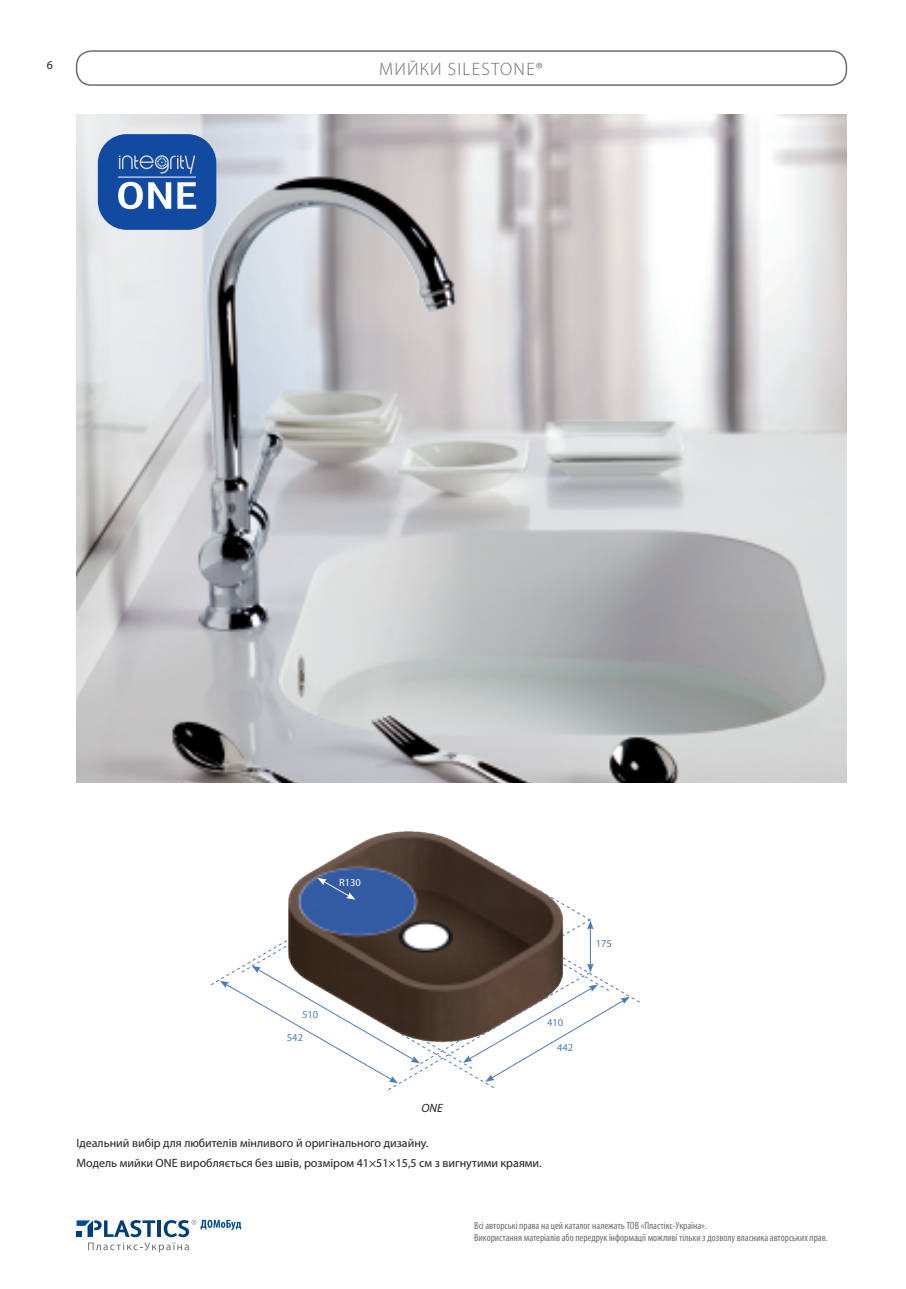
<style>
.page{position:relative;width:906px;height:1289px;background:#fff}
.page>*{position:absolute;margin:0;border:0;box-sizing:border-box;transform-origin:0 0}
.t1{font:300 18px "Myriad Pro";letter-spacing:.07em;color:#6c6d70}
.t2{font:12px/19.2px "Myriad Pro";color:#231f20}
.t3{font:italic 12px "Myriad Pro";color:#231f20}
.t4{font:condensed 10.5px/12.6px "Myriad Pro";color:#6c6d70}
.t5{font:10.5px "Myriad Pro";color:#4c7bbf}
.t6{font:10.5px "Myriad Pro";color:#fff}
</style>
<div class="page">
<svg style="left:77px;top:1219px;width:164px;height:33px"></svg>
<div style="left:76px;top:50px;width:771px;height:36px;border:2px solid #6c6d70;border-radius:15px"></div>
<img style="left:77px;top:115px;width:769px;height:667px">
<div style="left:98px;top:134px;width:118px;height:96px;background:#114aa0;border-radius:29px"></div>
<svg style="left:118px;top:182px;width:53px;height:27px"></svg>
<svg style="left:177px;top:182px;width:19px;height:27px"></svg>
<hr style="left:118px;top:177px;width:78px;height:1px;background:#fff">
<svg style="left:119px;top:155px;width:76px;height:19px"></svg>
<img style="left:342px;top:831px;width:62px;height:23px">
<svg style="left:210px;top:854px;width:430px;height:236px"></svg>
<p class="t2" style="left:47px;top:55px;width:8px">6</p>
<h1 class="t1" style="left:379px;top:59px;width:165px">МИЙКИ SILESTONE®</h1>
<p class="t6" style="left:339px;top:876px;width:23px">R130</p>
<p class="t5" style="left:595px;top:937px;width:18px">175</p>
<p class="t5" style="left:302px;top:1008px;width:18px">510</p>
<p class="t5" style="left:287px;top:1031px;width:18px">542</p>
<p class="t3" style="left:421px;top:1100px;width:23px">ONE</p>
<p class="t5" style="left:547px;top:1016px;width:18px">410</p>
<p class="t5" style="left:557px;top:1042px;width:18px">442</p>
<p class="t2" style="left:77px;top:1133px;width:467px">Ідеальний вибір для любителів мінливого й оригінального дизайну.<br>Модель мийки ONE виробляється без швів, розміром 41×51×15,5 см з вигнутими краями.</p>
<p class="t4" style="left:474px;top:1219px;width:355px">Всі авторські права на цей каталог належать ТОВ «Пластікс-Україна».<br>Використання матеріалів або передрук інформації можливі тільки з дозволу власника авторських прав.</p>
</div>
